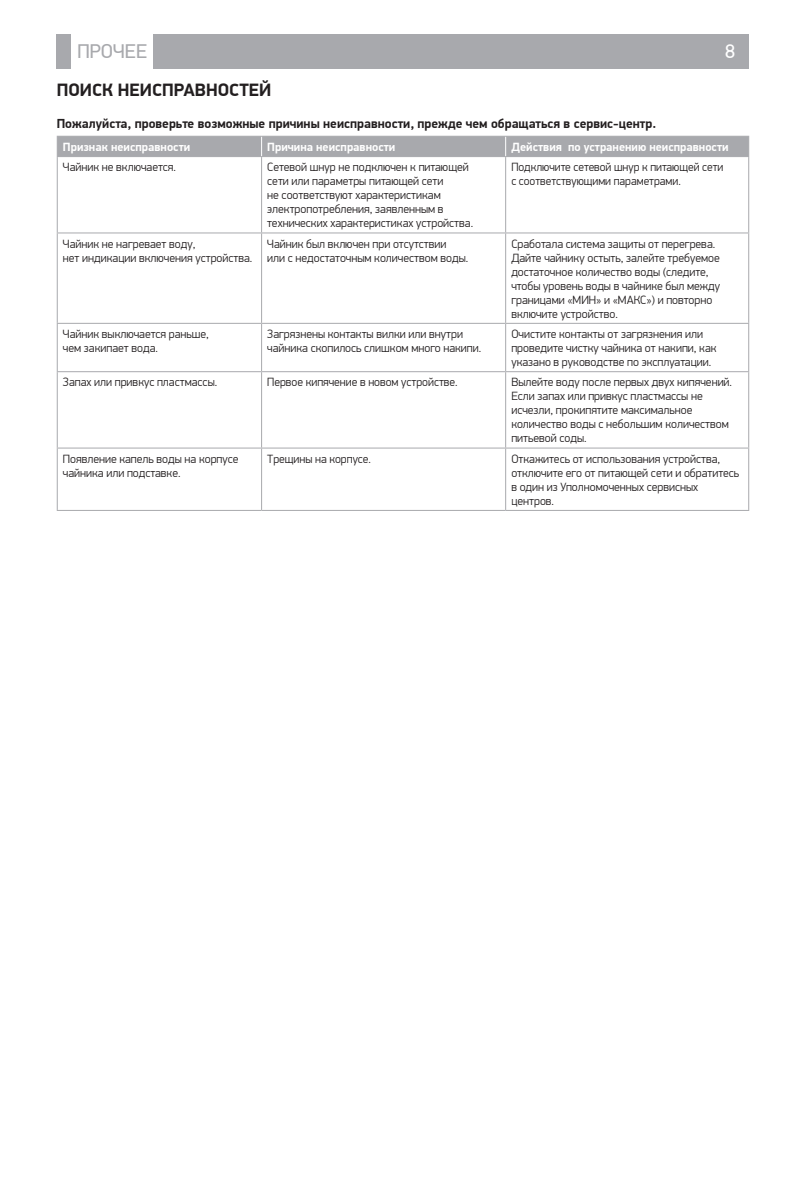
<style>
.page{position:relative;width:806px;height:1191px;background:#fff}
.page>*{position:absolute;margin:0;border:0;box-sizing:border-box;transform-origin:0 0}
.t1{font:20px "PF Din Display Pro";color:#a8a9ad}
.t2{font:20px "PF Din Display Pro";color:#fff}
.head_1{font:700 18px "PF Din Display Pro";color:#231f20}
.text{font:700 13.2px "PF Din Display Pro";color:#231f20}
.text_table_new{font:300 12px/14px "PF Din Display Pro";color:#231f20}
.text_table_new-2{font:700 12px "PF Din Display Pro";color:#fff}
</style>
<div class="page">
<div style="left:57px;top:34px;width:14px;height:34px;background:#a8a9ad"></div>
<div style="left:153px;top:34px;width:595px;height:34px;background:#a8a9ad"></div>
<div style="left:57px;top:136px;width:691px;height:20px;background:#a8a9ad"></div>
<hr style="left:505px;top:136px;width:243px;height:1px;background:#a8a9ad">
<hr style="left:57px;top:157px;width:1px;height:75px;background:#a8a9ad">
<hr style="left:57px;top:156px;width:204px;height:1px;background:#a8a9ad">
<hr style="left:261px;top:157px;width:1px;height:75px;background:#a8a9ad">
<hr style="left:261px;top:156px;width:244px;height:1px;background:#a8a9ad">
<hr style="left:505px;top:157px;width:1px;height:75px;background:#a8a9ad">
<hr style="left:747px;top:157px;width:1px;height:75px;background:#a8a9ad">
<hr style="left:505px;top:156px;width:243px;height:1px;background:#a8a9ad">
<hr style="left:57px;top:233px;width:1px;height:90px;background:#a8a9ad">
<hr style="left:57px;top:232px;width:204px;height:1px;background:#a8a9ad">
<hr style="left:261px;top:233px;width:1px;height:90px;background:#a8a9ad">
<hr style="left:261px;top:232px;width:244px;height:1px;background:#a8a9ad">
<hr style="left:505px;top:233px;width:1px;height:90px;background:#a8a9ad">
<hr style="left:747px;top:233px;width:1px;height:90px;background:#a8a9ad">
<hr style="left:505px;top:232px;width:243px;height:1px;background:#a8a9ad">
<hr style="left:57px;top:324px;width:1px;height:47px;background:#a8a9ad">
<hr style="left:57px;top:323px;width:204px;height:1px;background:#a8a9ad">
<hr style="left:261px;top:324px;width:1px;height:47px;background:#a8a9ad">
<hr style="left:261px;top:323px;width:244px;height:1px;background:#a8a9ad">
<hr style="left:505px;top:324px;width:1px;height:47px;background:#a8a9ad">
<hr style="left:747px;top:324px;width:1px;height:47px;background:#a8a9ad">
<hr style="left:505px;top:323px;width:243px;height:1px;background:#a8a9ad">
<hr style="left:57px;top:372px;width:1px;height:75px;background:#a8a9ad">
<hr style="left:57px;top:371px;width:204px;height:1px;background:#a8a9ad">
<hr style="left:261px;top:372px;width:1px;height:75px;background:#a8a9ad">
<hr style="left:261px;top:371px;width:244px;height:1px;background:#a8a9ad">
<hr style="left:505px;top:372px;width:1px;height:75px;background:#a8a9ad">
<hr style="left:747px;top:372px;width:1px;height:75px;background:#a8a9ad">
<hr style="left:505px;top:371px;width:243px;height:1px;background:#a8a9ad">
<hr style="left:57px;top:448px;width:1px;height:62px;background:#a8a9ad">
<hr style="left:57px;top:447px;width:204px;height:1px;background:#a8a9ad">
<hr style="left:57px;top:510px;width:204px;height:1px;background:#a8a9ad">
<hr style="left:261px;top:448px;width:1px;height:62px;background:#a8a9ad">
<hr style="left:261px;top:447px;width:244px;height:1px;background:#a8a9ad">
<hr style="left:261px;top:510px;width:244px;height:1px;background:#a8a9ad">
<hr style="left:505px;top:448px;width:1px;height:62px;background:#a8a9ad">
<hr style="left:747px;top:448px;width:1px;height:62px;background:#a8a9ad">
<hr style="left:505px;top:447px;width:243px;height:1px;background:#a8a9ad">
<hr style="left:505px;top:510px;width:243px;height:1px;background:#a8a9ad">
<h1 class="t1" style="left:77px;top:39px;width:71px">ПРОЧЕЕ</h1>
<h1 class="t2" style="left:724px;top:39px;width:11px">8</h1>
<p class="head_1" style="left:57px;top:79px;width:216px">ПОИСК НЕИСПРАВНОСТЕЙ</p>
<p class="text" style="left:57px;top:115px;width:600px">Пожалуйста, проверьте возможные причины неисправности, прежде чем обращаться в сервис-центр.</p>
<p class="text_table_new-2" style="left:63px;top:140px;width:129px">Признак неисправности</p>
<p class="text_table_new-2" style="left:267px;top:140px;width:129px">Причина неисправности</p>
<p class="text_table_new-2" style="left:511px;top:140px;width:219px">Действия по устранению неисправности</p>
<p class="text_table_new" style="left:63px;top:160px;width:114px">Чайник не включается.</p>
<p class="text_table_new" style="left:267px;top:160px;width:207px">Сетевой шнур не подключен к питающей сети или параметры питающей сети<br>не соответствуют характеристикам электропотребления, заявленным в технических характеристиках устройства.</p>
<p class="text_table_new" style="left:511px;top:160px;width:213px">Подключите сетевой шнур к питающей сети</p>
<p class="text_table_new" style="left:511px;top:174px;width:171px">с соответствующими параметрами.</p>
<p class="text_table_new" style="left:63px;top:237px;width:134px">Чайник не нагревает воду,</p>
<p class="text_table_new" style="left:63px;top:251px;width:191px">нет индикации включения устройства.</p>
<p class="text_table_new" style="left:63px;top:327px;width:147px">Чайник выключается раньше,</p>
<p class="text_table_new" style="left:63px;top:341px;width:96px">чем закипает вода.</p>
<p class="text_table_new" style="left:267px;top:237px;width:181px">Чайник был включен при отсутствии</p>
<p class="text_table_new" style="left:267px;top:251px;width:202px">или с недостаточным количеством воды.</p>
<p class="text_table_new" style="left:511px;top:237px;width:210px">Сработала система защиты от перегрева.<br>Дайте чайнику остыть, залейте требуемое достаточное количество воды (следите, чтобы уровень воды в чайнике был между границами «МИН» и «МАКС») и повторно включите устройство.</p>
<p class="text_table_new" style="left:267px;top:327px;width:215px">Загрязнены контакты вилки или внутри чайника скопилось слишком много накипи.</p>
<p class="text_table_new" style="left:511px;top:327px;width:207px">Очистите контакты от загрязнения или проведите чистку чайника от накипи, как указано в руководстве по эксплуатации.</p>
<p class="text_table_new" style="left:63px;top:375px;width:156px">Запах или привкус пластмассы.</p>
<p class="text_table_new" style="left:267px;top:375px;width:192px">Первое кипячение в новом устройстве.</p>
<p class="text_table_new" style="left:511px;top:375px;width:222px">Вылейте воду после первых двух кипячений.<br>Если запах или привкус пластмассы не исчезли, прокипятите максимальное количество воды с небольшим количеством питьевой соды.</p>
<p class="text_table_new" style="left:63px;top:452px;width:177px">Появление капель воды на корпусе чайника или подставке.</p>
<p class="text_table_new" style="left:267px;top:452px;width:105px">Трещины на корпусе.</p>
<p class="text_table_new" style="left:511px;top:452px;width:229px">Откажитесь от использования устройства, отключите его от питающей сети и обратитесь в один из Уполномоченных сервисных центров.</p>
</div>
